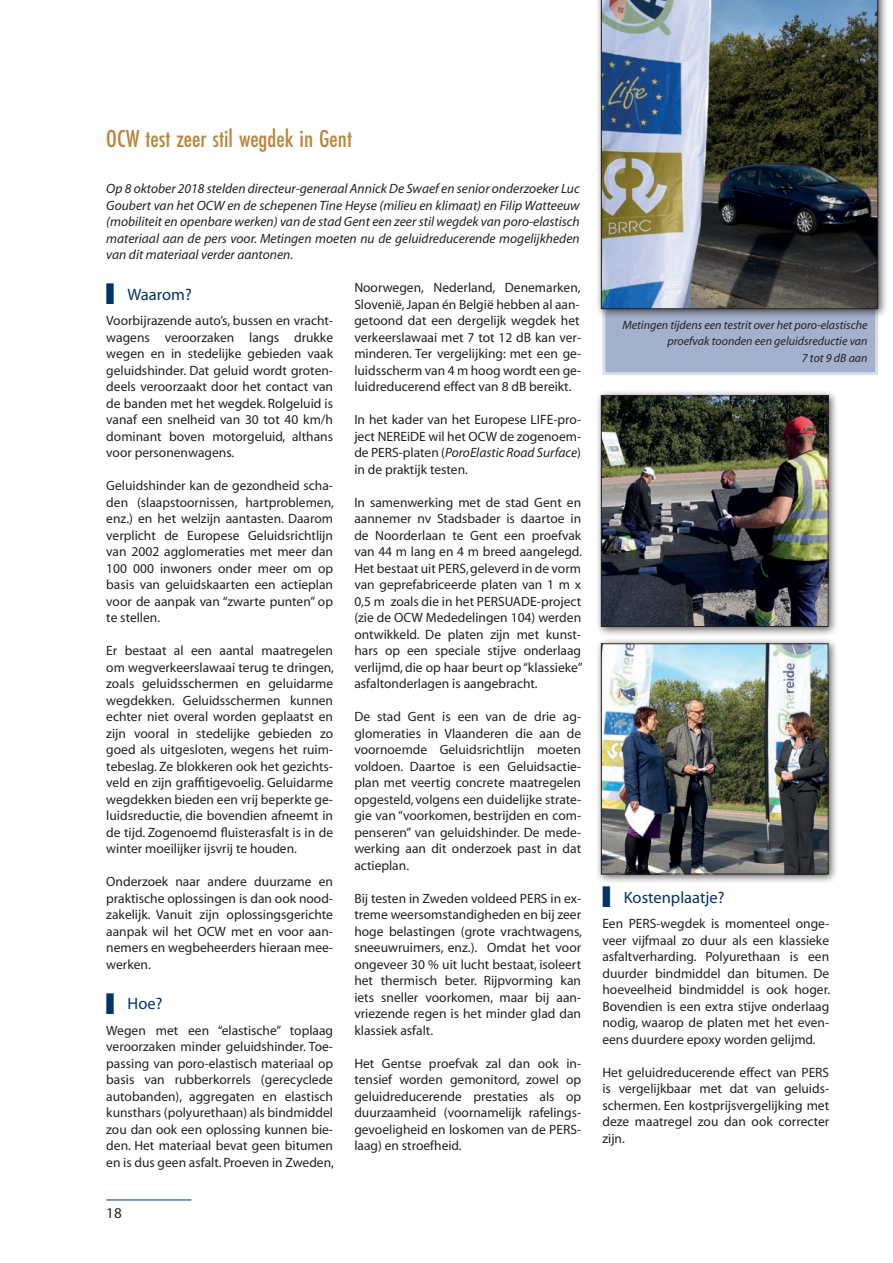
<style>
.page{position:relative;width:893px;height:1263px;background:#fff}
.page>*{position:absolute;margin:0;border:0;box-sizing:border-box;transform-origin:0 0}
.t1{font:500 25.5px "Futura PT Cond";color:#ba853d}
.t2{font:16.5px "Myriad";color:#003367}
.t3{font:15px "Myriad";color:#231f20}
.t4{font:13.5px/16.5px "Myriad";color:#231f20;text-align:justify}
.t5{font:italic 13.5px/16.5px "Myriad";color:#231f20;text-align:justify}
.t6{font:italic 12px/16.5px "Myriad";color:#231f20;text-align:right}
.s1{font-style:italic}
</style>
<div class="page">
<hr style="left:106px;top:1199px;width:85px;height:1px;background:#003367">
<div style="left:595px;top:389px;width:244px;height:248px;background:#231f20;opacity:.75"></div>
<img style="left:603px;top:397px;width:223px;height:228px">
<div style="left:601px;top:395px;width:227px;height:232px;border:1px solid #231f20"></div>
<div style="left:595px;top:637px;width:244px;height:248px;background:#231f20;opacity:.75"></div>
<img style="left:603px;top:645px;width:223px;height:227px">
<div style="left:601px;top:643px;width:227px;height:231px;border:1px solid #231f20"></div>
<div style="left:604px;top:294px;width:273px;height:80px;background:#a4b1cd"></div>
<div style="left:602px;top:293px;width:276px;height:82px;border:3px solid #d7ddea"></div>
<div style="left:595px;top:0;width:294px;height:319px;background:#231f20;opacity:.75"></div>
<img style="left:601px;top:0;width:277px;height:309px">
<h1 class="t1" style="left:106px;top:124px;width:247px">OCW test zeer stil wegdek in Gent</h1>
<p class="t5" style="left:106px;top:181px;width:475px">Op 8 oktober 2018 stelden directeur-generaal Annick De Swaef en senior onderzoeker Luc Goubert van het OCW en de schepenen Tine Heyse (milieu en klimaat) en Filip Watteeuw (mobiliteit en openbare werken) van de stad Gent een zeer stil wegdek van poro-elastisch materiaal aan de pers voor. Metingen moeten nu de geluidreducerende mogelijkheden van dit materiaal verder aantonen.</p>
<p class="t2" style="left:106px;top:286px;width:87px">■ Waarom?</p>
<p class="t4" style="left:106px;top:313px;width:228px">Voorbijrazende auto’s, bussen en vracht&shy;wagens veroorzaken langs drukke wegen en in stedelijke gebieden vaak geluidshinder. Dat geluid wordt groten&shy;deels veroorzaakt door het contact van de banden met het wegdek. Rolgeluid is vanaf een snelheid van 30 tot 40 km/h dominant boven motorgeluid, althans voor personenwagens.</p>
<p class="t4" style="left:106px;top:478px;width:229px">Geluidshinder kan de gezondheid scha&shy;den (slaapstoornissen, hartproblemen, enz.) en het welzijn aantasten. Daarom verplicht de Europese Geluidsrichtlijn van 2002 agglomeraties met meer dan 100 000 inwoners onder meer om op basis van geluidskaarten een actieplan voor de aanpak van “zwarte punten” op te stellen.</p>
<p class="t4" style="left:106px;top:643px;width:229px">Er bestaat al een aantal maatregelen om wegverkeerslawaai terug te dringen, zoals geluidsschermen en geluidarme wegdekken. Geluidsschermen kunnen echter niet overal worden geplaatst en zijn vooral in stedelijke gebieden zo goed als uitgesloten, wegens het ruim&shy;tebeslag. Ze blokkeren ook het gezichts&shy;veld en zijn graffitigevoelig. Geluidarme wegdekken bieden een vrij beperkte ge&shy;luidsreductie, die bovendien afneemt in de tijd. Zogenoemd fluisterasfalt is in de winter moeilijker ijsvrij te houden.</p>
<p class="t4" style="left:106px;top:874px;width:228px">Onderzoek naar andere duurzame en praktische oplossingen is dan ook nood&shy;zakelijk. Vanuit zijn oplossingsgerichte aanpak wil het OCW met en voor aan&shy;nemers en wegbeheerders hieraan mee&shy;werken.</p>
<p class="t2" style="left:106px;top:996px;width:58px">■ Hoe?</p>
<p class="t4" style="left:106px;top:1023px;width:229px">Wegen met een “elastische” toplaag veroorzaken minder geluidshinder. Toe&shy;passing van poro-elastisch materiaal op basis van rubberkorrels (gerecyclede autobanden), aggregaten en elastisch kunsthars (polyurethaan) als bindmiddel zou dan ook een oplossing kunnen bie&shy;den. Het materiaal bevat geen bitumen en is dus geen asfalt. Proeven in Zweden,</p>
<p class="t4" style="left:354px;top:280px;width:228px">Noorwegen, Nederland, Denemarken, Slovenië, Japan én België hebben al aan&shy;getoond dat een dergelijk wegdek het verkeerslawaai met 7 tot 12 dB kan ver&shy;minderen. Ter vergelijking: met een ge&shy;luidsscherm van 4 m hoog wordt een ge&shy;luidreducerend effect van 8 dB bereikt.</p>
<p class="t4" style="left:354px;top:412px;width:228px">In het kader van het Europese LIFE-pro&shy;ject NEREiDE wil het OCW de zogenoem&shy;de PERS-platen (<span class="s1">PoroElastic Road Surface</span>) in de praktijk testen.</p>
<p class="t4" style="left:354px;top:495px;width:230px">In samenwerking met de stad Gent en aannemer nv Stadsbader is daartoe in de Noorderlaan te Gent een proefvak van 44 m lang en 4 m breed aangelegd.<br>Het bestaat uit PERS, geleverd in de vorm van geprefabriceerde platen van 1 m x 0,5 m zoals die in het PERSUADE-project (zie de OCW Mededelingen 104) werden ontwikkeld. De platen zijn met kunst&shy;hars op een speciale stijve onderlaag verlijmd, die op haar beurt op “klassieke” asfaltonderlagen is aangebracht.</p>
<p class="t4" style="left:354px;top:709px;width:228px">De stad Gent is een van de drie ag&shy;glomeraties in Vlaanderen die aan de voornoemde Geluidsrichtlijn moeten voldoen. Daartoe is een Geluidsactie&shy;plan met veertig concrete maatregelen opgesteld, volgens een duidelijke strate&shy;gie van “voorkomen, bestrijden en com&shy;penseren” van geluidshinder. De mede&shy;werking aan dit onderzoek past in dat actieplan.</p>
<p class="t4" style="left:354px;top:890px;width:229px">Bij testen in Zweden voldeed PERS in ex&shy;treme weersomstandigheden en bij zeer hoge belastingen (grote vrachtwagens, sneeuwruimers, enz.). Omdat het voor ongeveer 30 % uit lucht bestaat, isoleert het thermisch beter. Rijpvorming kan iets sneller voorkomen, maar bij aan&shy;vriezende regen is het minder glad dan klassiek asfalt.</p>
<p class="t4" style="left:354px;top:1055px;width:228px">Het Gentse proefvak zal dan ook in&shy;tensief worden gemonitord, zowel op geluidreducerende prestaties als op duurzaamheid (voornamelijk rafelings&shy;gevoeligheid en loskomen van de PERS&shy;laag) en stroefheid.</p>
<p class="t3" style="left:106px;top:1205px;width:17px">18</p>
<p class="t6" style="left:622px;top:317px;width:247px">Metingen tijdens een testrit over het poro-elastische proefvak toonden een geluidsreductie van<br>7 tot 9 dB aan</p>
<p class="t2" style="left:602px;top:889px;width:124px">■ Kostenplaatje?</p>
<p class="t4" style="left:602px;top:916px;width:229px">Een PERS-wegdek is momenteel onge&shy;veer vijfmaal zo duur als een klassieke asfaltverharding. Polyurethaan is een duurder bindmiddel dan bitumen. De hoeveelheid bindmiddel is ook hoger.<br>Bovendien is een extra stijve onderlaag nodig, waarop de platen met het even&shy;eens duurdere epoxy worden gelijmd.</p>
<p class="t4" style="left:602px;top:1065px;width:228px">Het geluidreducerende effect van PERS is vergelijkbaar met dat van geluids&shy;schermen. Een kostprijsvergelijking met deze maatregel zou dan ook correcter zijn.</p>
</div>
